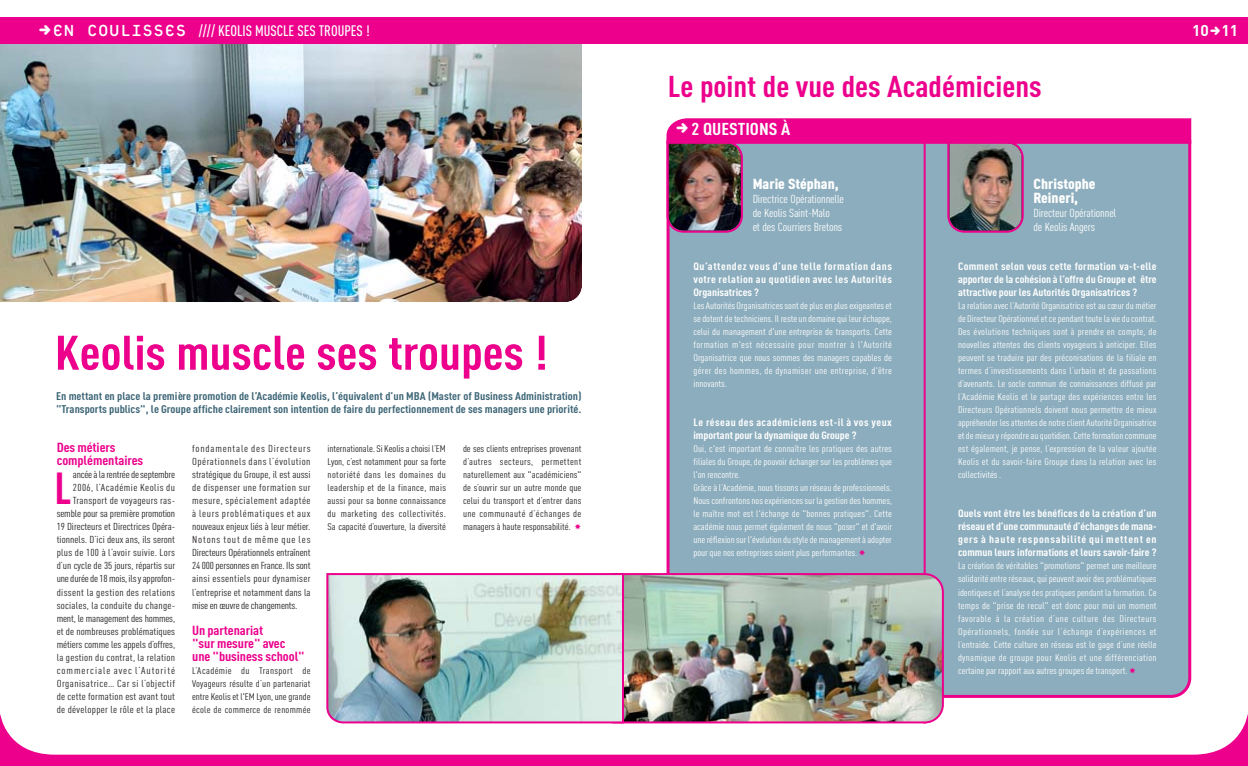
<style>
.page{position:relative;width:1248px;height:766px;background:#fff}
.page>*{position:absolute;margin:0;border:0;box-sizing:border-box;transform-origin:0 0}
.t1{font:700 47.7px "DIN Cond";color:#ec008c;scale:1.11 1}
.t2{font:700 44.2px "DIN Cond";color:#ec008c}
.t3{font:700 29.7px "DIN Cond";color:#ec008c;scale:1.11 1}
.t4{font:700 17px "DIN Cond";color:#fff;scale:1.15 1}
.t5{font:700 15.5px "DIN";color:#fff}
.t6{font:500 15px "DIN Cond";color:#fff}
.t7{font:900 14.4px/14px "DIN Cond";color:#fff;scale:1.11 1}
.t8{font:700 13px/13px "DIN Cond";letter-spacing:-.005em;color:#ec008c;scale:1.15 1}
.t9{font:11.5px/14px "DIN Cond";letter-spacing:-.01em;color:#fff;scale:1.1 1}
.t10{font:700 11px/13px "DIN Cond";color:#3e6677;scale:1.15 1}
.t11{font:700 10.5px/13px "DIN Cond";letter-spacing:-.005em;color:#fff;text-align:justify;scale:1.15 1}
.t12{font:700 10.5px/13px "DIN Cond";letter-spacing:.03em;color:#fff;scale:1.15 1}
.t13{font:10px/13px "DIN Cond";letter-spacing:.005em;color:#231f20;text-align:right;scale:1.15 1}
.t14{font:9.5px/13px "DIN Cond";letter-spacing:-.005em;color:#fff;text-align:justify;scale:1.15 1}
.t15{font:9.5px/13px "DIN Cond";letter-spacing:-.005em;color:#231f20;text-align:justify;scale:1.15 1}
.s1{font-family:"Platelet";font-weight:400;font-size:24px}
</style>
<div class="page">
<img style="left:0;top:44px;width:582px;height:258px">
<div style="left:0;top:17px;width:624px;height:27px;background:#ec008c"></div>
<div style="left:624px;top:17px;width:623px;height:27px;background:#ec008c"></div>
<svg style="left:0;top:617px;width:1247px;height:148px"></svg>
<div style="left:666px;top:233px;width:525px;height:464px;background:#8cadbd"></div>
<hr style="left:923px;top:135px;width:2px;height:588px;background:#ec008c">
<img style="left:624px;top:573px;width:319px;height:150px">
<img style="left:326px;top:573px;width:298px;height:150px">
<svg style="left:859px;top:550px;width:6px;height:6px"></svg>
<svg style="left:1129px;top:667px;width:6px;height:6px"></svg>
<svg style="left:666px;top:118px;width:525px;height:115px;background:#a1749f"></svg>
<h3 class="t6" style="left:52px;top:25px;width:319px"><span class="s1">EN COULISSES</span> //// KEOLIS MUSCLE SES TROUPES !</h3>
<h3 class="t5" style="left:1192px;top:25px;width:48px">10 11</h3>
<h3 class="t3" style="left:668px;top:75px;width:338px">Le point de vue des Académiciens</h3>
<h1 class="t1" style="left:55px;top:335px;width:445px">Keolis muscle ses troupes !</h1>
<p class="t10" style="left:56px;top:391px;width:458px">En mettant en place la première promotion de l’Académie Keolis, l’équivalent d’un MBA (Master of Business Administration) "Transports publics", le Groupe affiche clairement son intention de faire du perfectionnement de ses managers une priorité.</p>
<h3 class="t8" style="left:57px;top:442px;width:77px">Des métiers complémentaires</h3>
<h2 class="t2" style="left:54px;top:473px;width:18px">L</h2>
<p class="t13" style="left:192px;top:443px;width:104px;text-align:justify">fondamentale des Directeurs Opérationnels dans l’évolution stratégique du Groupe, il est aussi de dispenser une formation sur mesure, spécialement adaptée à leurs problématiques et aux nouveaux enjeux liés à leur métier.<br>Notons tout de même que les Directeurs Opérationnels entraînent 24 000 personnes en France. Ils sont ainsi essentiels pour dynamiser l’entreprise et notamment dans la mise en œuvre de changements.</p>
<h3 class="t8" style="left:192px;top:624px;width:99px">Un partenariat<br>"sur mesure" avec une "business school"</h3>
<p class="t15" style="left:192px;top:664px;width:104px">L’Académie du Transport de Voyageurs résulte d’un partenariat entre Keolis et l'EM Lyon, une grande école de commerce de renommée</p>
<p class="t15" style="left:327px;top:443px;width:104px">internationale. Si Keolis a choisi l’EM Lyon, c’est notamment pour sa forte notoriété dans les domaines du leadership et de la finance, mais aussi pour sa bonne connaissance du marketing des collectivités.<br>Sa capacité d’ouverture, la diversité</p>
<p class="t15" style="left:463px;top:443px;width:104px">de ses clients entreprises provenant d’autres secteurs, permettent naturellement aux "académiciens" de s’ouvrir sur un autre monde que celui du transport et d’entrer dans une communauté d’échanges de managers à haute responsabilité.</p>
<p class="t13" style="left:57px;top:469px;width:104px">ancée à la rentrée de septembre<br>2006, l’Académie Keolis du<br>Transport de voyageurs ras&shy;semble pour sa première promotion<br>19 Directeurs et Directrices Opéra&shy;tionnels. D’ici deux ans, ils seront plus de 100 à l’avoir suivie. Lors d’un cycle de 35 jours, répartis sur une durée de 18 mois, ils y approfon&shy;dissent la gestion des relations sociales, la conduite du change&shy;ment, le management des hommes, et de nombreuses problématiques métiers comme les appels d’offres, la gestion du contrat, la relation commerciale avec l’Autorité<br>Organisatrice… Car si l’objectif de cette formation est avant tout de développer le rôle et la place</p>
<h3 class="t4" style="left:691px;top:123px;width:88px">2 QUESTIONS À</h3>
<h3 class="t7" style="left:752px;top:178px;width:79px">Marie Stéphan,</h3>
<p class="t9" style="left:752px;top:193px;width:85px">Directrice Opérationnelle de Keolis Saint-Malo<br>et des Courriers Bretons</p>
<p class="t11" style="left:693px;top:261px;width:174px">Qu’attendez vous d’une telle formation dans votre relation au quotidien avec les Autorités Organisatrices ?</p>
<p class="t14" style="left:693px;top:300px;width:174px">Les Autorités Organisatrices sont de plus en plus exigeantes et se dotent de techniciens. Il reste un domaine qui leur échappe, celui du management d'une entreprise de transports. Cette formation m'est nécessaire pour montrer à l'Autorité Organisatrice que nous sommes des managers capables de gérer des hommes, de dynamiser une entreprise, d'être innovants.</p>
<p class="t12" style="left:693px;top:417px;width:174px">Le réseau des académiciens est-il à vos yeux important pour la dynamique du Groupe ?</p>
<p class="t14" style="left:693px;top:443px;width:174px;text-align:left">Oui, c'est important de connaître les pratiques des autres filiales du Groupe, de pouvoir échanger sur les problèmes que l'on rencontre.<br>Grâce à l’Académie, nous tissons un réseau de professionnels.<br>Nous confrontons nos expériences sur la gestion des hommes, le maître mot est l'échange de "bonnes pratiques". Cette académie nous permet également de nous "poser" et d'avoir une réflexion sur l'évolution du style de management à adopter pour que nos entreprises soient plus performantes.</p>
<h3 class="t7" style="left:1033px;top:178px;width:57px">Christophe<br>Reineri,</h3>
<p class="t9" style="left:1033px;top:207px;width:77px">Directeur Opérationnel de Keolis Angers</p>
<p class="t11" style="left:957px;top:261px;width:174px">Comment selon vous cette formation va-t-elle apporter de la cohésion à l’offre du Groupe et être attractive pour les Autorités Organisatrices ?</p>
<p class="t14" style="left:957px;top:300px;width:174px">La relation avec l’Autorité Organisatrice est au cœur du métier de Directeur Opérationnel et ce pendant toute la vie du contrat.<br>Des évolutions techniques sont à prendre en compte, de nouvelles attentes des clients voyageurs à anticiper. Elles peuvent se traduire par des préconisations de la filiale en termes d’investissements dans l’urbain et de passations d’avenants. Le socle commun de connaissances diffusé par l’Académie Keolis et le partage des expériences entre les Directeurs Opérationnels doivent nous permettre de mieux appréhender les attentes de notre client Autorité Organisatrice et de mieux y répondre au quotidien. Cette formation commune est également, je pense, l’expression de la valeur ajoutée Keolis et du savoir-faire Groupe dans la relation avec les collectivités .</p>
<p class="t11" style="left:957px;top:508px;width:174px">Quels vont être les bénéfices de la création d’un réseau et d’une communauté d’échanges de mana&shy;gers à haute responsabilité qui mettent en commun leurs informations et leurs savoir-faire ?</p>
<p class="t14" style="left:957px;top:560px;width:174px">La création de véritables "promotions" permet une meilleure solidarité entre réseaux, qui peuvent avoir des problématiques identiques et l’analyse des pratiques pendant la formation. Ce temps de "prise de recul" est donc pour moi un moment favorable à la création d’une culture des Directeurs Opérationnels, fondée sur l’échange d’expériences et l’entraide. Cette culture en réseau est le gage d’une réelle dynamique de groupe pour Keolis et une différenciation certaine par rapport aux autres groupes de transport.</p>
</div>
